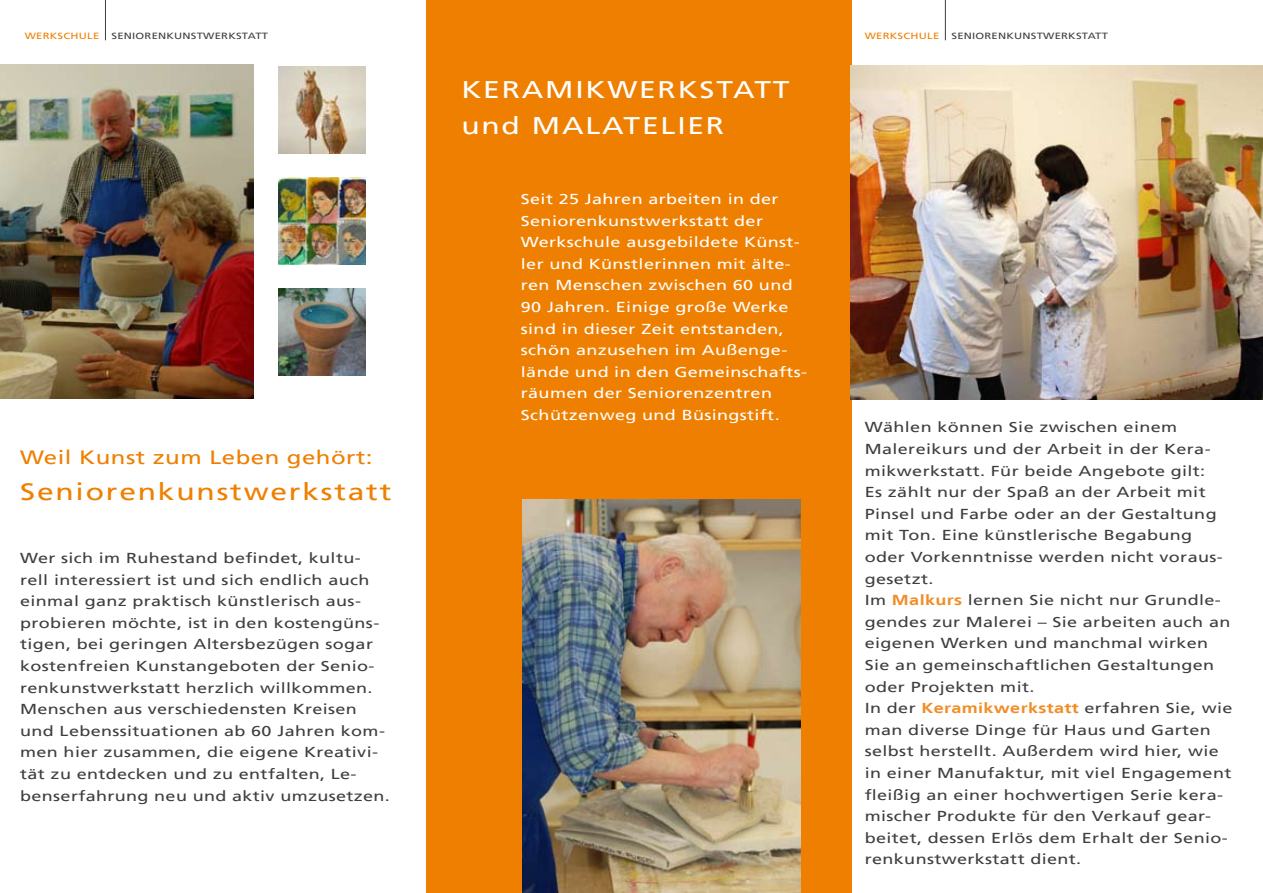
<style>
.page{position:relative;width:1263px;height:893px;background:#fff}
.page>*{position:absolute;margin:0;border:0;box-sizing:border-box;transform-origin:0 0}
.t1{font:24px/36px "Frutiger LT";letter-spacing:.06em;color:#fff;scale:1.25 1}
.t2{font:24px "Frutiger LT";letter-spacing:.06em;color:#ee7f00;scale:1.25 1}
.t3{font:19.2px "Frutiger LT";letter-spacing:.02em;color:#ee7f00;scale:1.25 1}
.t4{font:14.4px/21.6px "Frutiger LT";letter-spacing:.02em;color:#3e3e40;scale:1.25 1}
.t5{font:14.4px/21.6px "Frutiger LT";letter-spacing:.02em;color:#fff;scale:1.25 1}
.t6{font:9px "Frutiger LT";letter-spacing:.02em;color:#3e3e40;scale:1.25 1}
.t7{font:9px "Frutiger LT";letter-spacing:.02em;color:#ee7f00;scale:1.25 1}
.s1{font-weight:700;color:#f18d27}
</style>
<div class="page">
<div style="left:426px;top:0;width:425px;height:893px;background:#ee7f00"></div>
<img style="left:522px;top:499px;width:278px;height:394px">
<img style="left:0;top:65px;width:253px;height:334px">
<img style="left:850px;top:65px;width:413px;height:335px">
<hr style="left:105px;top:0;width:1px;height:40px;background:#3e3e40">
<hr style="left:945px;top:0;width:1px;height:40px;background:#3e3e40">
<img style="left:279px;top:178px;width:86px;height:86px">
<img style="left:279px;top:67px;width:86px;height:86px">
<img style="left:279px;top:289px;width:86px;height:86px">
<p class="t7" style="left:25px;top:31px;width:61px">WERKSCHULE</p>
<p class="t6" style="left:112px;top:31px;width:127px">SENIORENKUNSTWERKSTATT</p>
<p class="t7" style="left:865px;top:31px;width:61px">WERKSCHULE</p>
<p class="t6" style="left:951px;top:31px;width:127px">SENIORENKUNSTWERKSTATT</p>
<h2 class="t3" style="left:20px;top:446px;width:283px">Weil Kunst zum Leben gehört:</h2>
<h1 class="t2" style="left:20px;top:477px;width:298px">Seniorenkunstwerkstatt</h1>
<p class="t4" style="left:20px;top:547px;width:297px">Wer sich im Ruhestand befindet, kultu&shy;rell interessiert ist und sich endlich auch einmal ganz praktisch künstlerisch aus&shy;probieren möchte, ist in den kostengüns&shy;tigen, bei geringen Altersbezügen sogar kostenfreien Kunstangeboten der Senio&shy;renkunstwerkstatt herzlich willkommen.<br>Menschen aus verschiedensten Kreisen und Lebenssituationen ab 60 Jahren kom&shy;men hier zusammen, die eigene Kreativi&shy;tät zu entdecken und zu entfalten, Le&shy;benserfahrung neu und aktiv umzusetzen.</p>
<h1 class="t1" style="left:461px;top:72px;width:264px">KERAMIKWERKSTATT und MALATELIER</h1>
<p class="t5" style="left:521px;top:188px;width:231px">Seit 25 Jahren arbeiten in der<br>Seniorenkunstwerkstatt der<br>Werkschule ausgebildete Künst&shy;ler und Künstlerinnen mit älte&shy;ren Menschen zwischen 60 und<br>90 Jahren. Einige große Werke sind in dieser Zeit entstanden, schön anzusehen im Außenge&shy;lände und in den Gemeinschafts&shy;räumen der Seniorenzentren<br>Schützenweg und Büsingstift.</p>
<p class="t4" style="left:865px;top:417px;width:296px">Wählen können Sie zwischen einem Malereikurs und der Arbeit in der Kera&shy;mikwerkstatt. Für beide Angebote gilt:<br>Es zählt nur der Spaß an der Arbeit mit Pinsel und Farbe oder an der Gestaltung mit Ton. Eine künstlerische Begabung oder Vorkenntnisse werden nicht voraus&shy;gesetzt.<br>Im <span class="s1">Malkurs</span> lernen Sie nicht nur Grundle&shy;gendes zur Malerei – Sie arbeiten auch an eigenen Werken und manchmal wirken Sie an gemeinschaftlichen Gestaltungen oder Projekten mit.<br>In der <span class="s1">Keramikwerkstatt</span> erfahren Sie, wie man diverse Dinge für Haus und Garten selbst herstellt. Außerdem wird hier, wie in einer Manufaktur, mit viel Engagement fleißig an einer hochwertigen Serie kera&shy;mischer Produkte für den Verkauf gear&shy;beitet, dessen Erlös dem Erhalt der Senio&shy;renkunstwerkstatt dient.</p>
</div>
